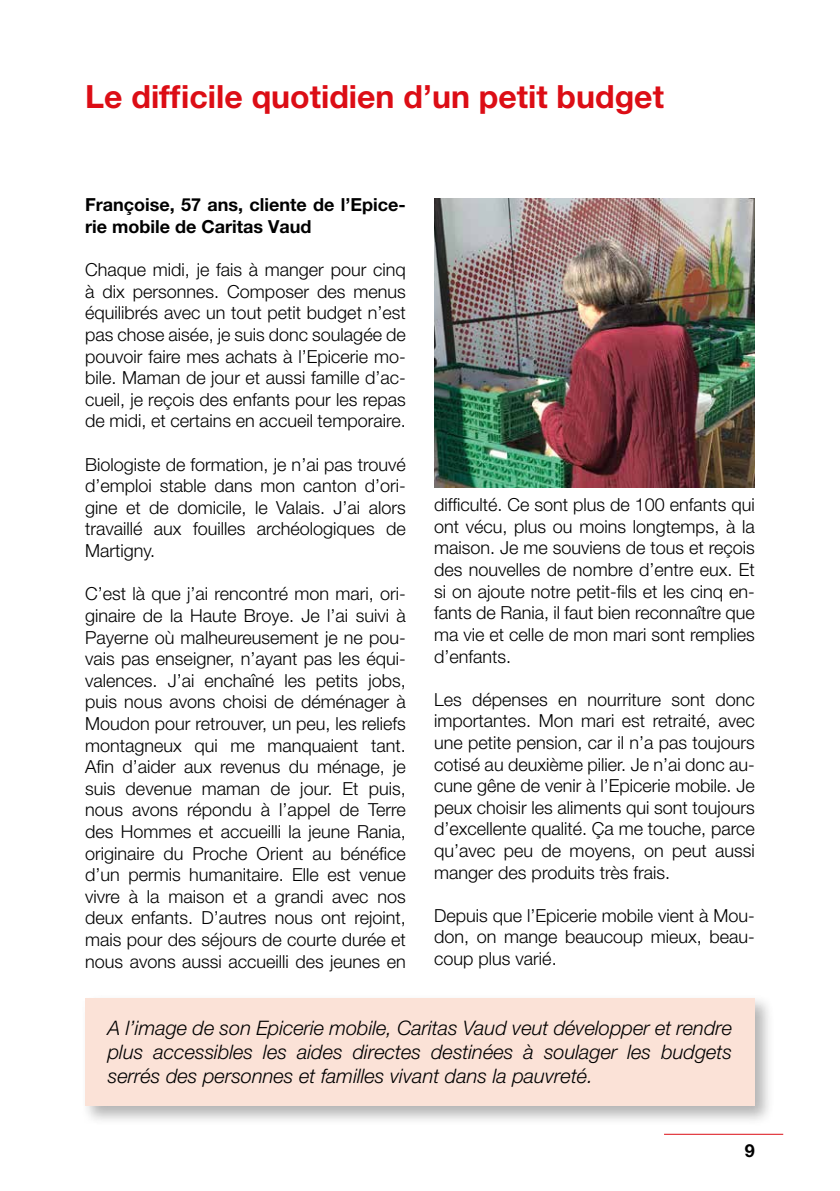
<style>
.page{position:relative;width:840px;height:1191px;background:#fff}
.page>*{position:absolute;margin:0;border:0;box-sizing:border-box;transform-origin:0 0}
.t1{font:700 32px "Helvetica Neue LT Pro";color:#dc0d15}
.t2{font:italic 300 20px/24px "Helvetica Neue LT Pro";color:#000;text-align:justify}
.t3{font:300 18px/21.6px "Helvetica Neue LT Pro";color:#000;text-align:justify}
.t4{font:700 18px/21.6px "Helvetica Neue LT Pro";color:#000}
</style>
<div class="page">
<hr style="left:663px;top:1133px;width:119px;height:1px;background:#dc0d15">
<div style="left:81px;top:994px;width:693px;height:132px;background:#000;opacity:.3"></div>
<div style="left:85px;top:998px;width:669px;height:108px;background:#fbe2d7"></div>
<img style="left:434px;top:198px;width:320px;height:289px">
<h1 class="t1" style="left:85px;top:77px;width:580px">Le difficile quotidien d’un petit budget</h1>
<p class="t4" style="left:85px;top:194px;width:322px">Françoise, 57 ans, cliente de l’Epice&shy;rie mobile de Caritas Vaud</p>
<p class="t3" style="left:85px;top:259px;width:322px">Chaque midi, je fais à manger pour cinq à dix personnes. Composer des menus équilibrés avec un tout petit budget n’est pas chose aisée, je suis donc soulagée de pouvoir faire mes achats à l’Epicerie mo&shy;bile. Maman de jour et aussi famille d’ac&shy;cueil, je reçois des enfants pour les repas de midi, et certains en accueil temporaire.</p>
<p class="t3" style="left:85px;top:453px;width:322px">Biologiste de formation, je n’ai pas trouvé d’emploi stable dans mon canton d’ori&shy;gine et de domicile, le Valais. J’ai alors travaillé aux fouilles archéologiques de Martigny.</p>
<p class="t3" style="left:85px;top:583px;width:322px">C’est là que j’ai rencontré mon mari, ori&shy;ginaire de la Haute Broye. Je l’ai suivi à Payerne où malheureusement je ne pou&shy;vais pas enseigner, n’ayant pas les équi&shy;valences. J’ai enchaîné les petits jobs, puis nous avons choisi de déménager à Moudon pour retrouver, un peu, les reliefs montagneux qui me manquaient tant.<br>Afin d’aider aux revenus du ménage, je suis devenue maman de jour. Et puis, nous avons répondu à l’appel de Terre des Hommes et accueilli la jeune Rania, originaire du Proche Orient au bénéfice d’un permis humanitaire. Elle est venue vivre à la maison et a grandi avec nos deux enfants. D’autres nous ont rejoint, mais pour des séjours de courte durée et nous avons aussi accueilli des jeunes en</p>
<p class="t3" style="left:434px;top:493px;width:322px">difficulté. Ce sont plus de 100 enfants qui ont vécu, plus ou moins longtemps, à la maison. Je me souviens de tous et reçois des nouvelles de nombre d’entre eux. Et si on ajoute notre petit-fils et les cinq en&shy;fants de Rania, il faut bien reconnaître que ma vie et celle de mon mari sont remplies d’enfants.</p>
<p class="t3" style="left:434px;top:688px;width:322px">Les dépenses en nourriture sont donc importantes. Mon mari est retraité, avec une petite pension, car il n’a pas toujours cotisé au deuxième pilier. Je n’ai donc au&shy;cune gêne de venir à l’Epicerie mobile. Je peux choisir les aliments qui sont toujours d’excellente qualité. Ça me touche, parce qu’avec peu de moyens, on peut aussi manger des produits très frais.</p>
<p class="t3" style="left:434px;top:904px;width:322px">Depuis que l’Epicerie mobile vient à Mou&shy;don, on mange beaucoup mieux, beau&shy;coup plus varié.</p>
<p class="t2" style="left:108px;top:1015px;width:625px">A l’image de son Epicerie mobile, Caritas Vaud veut développer et rendre plus accessibles les aides directes destinées à soulager les budgets serrés des personnes et familles vivant dans la pauvreté.</p>
<p class="t4" style="left:744px;top:1139px;width:12px">9</p>
</div>
